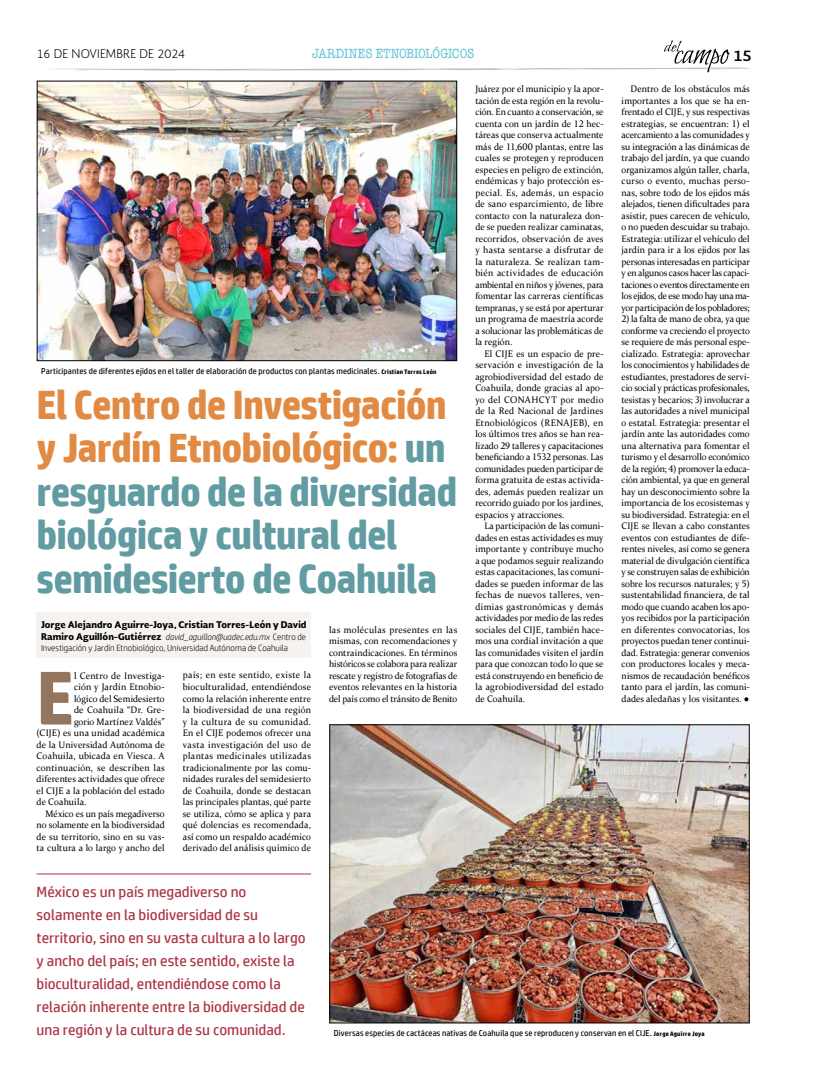
<style>
.page{position:relative;width:823px;height:1089px;background:#fff}
.page>*{position:absolute;margin:0;border:0;box-sizing:border-box;transform-origin:0 0}
.t1{font:700 75.9px "HP Simplified";color:#94755d;scale:.95 1}
.t2{font:700 41px/43.5px "HP Simplified";letter-spacing:-.025em;color:#629ca3;scale:.95 1}
.t3{font:15px/23px "HP Simplified";color:#ac3445}
.t4{font:700 14.4px "Soberana Sans";color:#000;scale:1.06 1}
.t5{font:500 condensed 14px "American Typew LH";color:#6dc6d9;scale:1.1 1}
.t6{font:300 11.7px "Soberana Sans";letter-spacing:.005em;color:#000}
.t7{font:9.5px/11.5px "Constantia";letter-spacing:.005em;color:#000;text-align:justify;scale:.95 1}
.t8{font:9.5px/11.5px "Constantia";letter-spacing:.005em;color:#000;text-align:justify;scale:.94 1}
.t9{font:9.5px "Constantia";letter-spacing:.005em;color:#000;scale:.96 1}
.t10{font:9.5px "Constantia";letter-spacing:.025em;color:#000;scale:.96 1}
.t11{font:300 9px/11.5px "HP Simplified";letter-spacing:.005em;color:#000;scale:.95 1}
.t12{font:900 9px "Soberana Sans";letter-spacing:.01em;color:#000;scale:.95 1}
.t13{font:8.5px "HP Simplified";letter-spacing:.02em;color:#000;scale:.95 1}
.s1{font-weight:700;font-size:6.5px}
.s2{color:#e18a43}
.s3{font-family:"Soberana Sans";font-weight:900}
.s4{font-style:italic}
.s5{font-family:"Arial"}
</style>
<div class="page">
<svg style="left:50px;top:40px;width:700px;height:32px"></svg>
<div style="left:37px;top:612px;width:274px;height:45px;background:#f5f2f0"></div>
<img style="left:39px;top:83px;width:416px;height:276px">
<div style="left:37px;top:81px;width:420px;height:280px;border:1px solid #000"></div>
<img style="left:331px;top:726px;width:416px;height:295px">
<div style="left:329px;top:724px;width:420px;height:299px;border:1px solid #000"></div>
<hr style="left:37px;top:874px;width:274px;height:1px;background:#ac3445">
<p class="t6" style="left:37px;top:46px;width:150px">16 DE NOVIEMBRE DE 2024</p>
<h3 class="t5" style="left:312px;top:45px;width:149px">JARDINES ETNOBIOLÓGICOS</h3>
<h3 class="t4" style="left:732px;top:46px;width:19px">15</h3>
<p class="t13" style="left:41px;top:366px;width:417px">Participantes de diferentes ejidos en el taller de elaboración de productos con plantas medicinales. <span class="s1">Cristian Torres León</span></p>
<h2 class="t2" style="left:37px;top:382px;width:444px"><span class="s2">El Centro de Investigación y Jardín Etnobiológico:</span> un resguardo de la diversidad biológica y cultural del semidesierto de Coahuila</h2>
<p class="t12" style="left:41px;top:618px;width:281px">Jorge Alejandro Aguirre-Joya, Cristian Torres-León y David</p>
<p class="t11" style="left:41px;top:631px;width:280px"><span class="s3">Ramiro Aguillón-Gutiérrez</span> <span class="s4">david_aguillon@uadec.edu.mx</span> Centro de<br>Investigación y Jardín Etnobiológico, Universidad Autónoma de Coahuila</p>
<h1 class="t1" style="left:37px;top:653px;width:41px">E</h1>
<p class="t9" style="left:74px;top:669px;width:96px">l Centro de Investiga-</p>
<p class="t7" style="left:329px;top:623px;width:136px">las moléculas presentes en las mismas, con recomendaciones y contraindicaciones. En términos históricos se colabora para realizar rescate y registro de fotografías de eventos relevantes en la historia del país como el tránsito de Benito</p>
<p class="t7" style="left:183px;top:669px;width:136px">país; en este sentido, existe la bioculturalidad, entendiéndose como la relación inherente entre la biodiversidad de una región y la cultura de su comunidad.<br>En el CIJE podemos ofrecer una vasta investigación del uso de plantas medicinales utilizadas tradicionalmente por las comu&shy;nidades rurales del semidesierto de Coahuila, donde se destacan las principales plantas, qué parte se utiliza, cómo se aplica y para qué dolencias es recomendada, así como un respaldo académico derivado del análisis químico de</p>
<p class="t9" style="left:74px;top:680px;width:96px">ción y Jardín Etnobio-</p>
<p class="t8" style="left:74px;top:692px;width:98px">lógico del Semidesierto</p>
<p class="t9" style="left:74px;top:703px;width:96px">de Coahuila “Dr. Gre-</p>
<p class="t7" style="left:74px;top:715px;width:97px">gorio Martínez Valdés”</p>
<p class="t9" style="left:37px;top:726px;width:135px">(CIJE) es una unidad académica</p>
<p class="t9" style="left:37px;top:738px;width:135px">de la Universidad Autónoma de</p>
<p class="t9" style="left:37px;top:749px;width:135px">Coahuila, ubicada en Viesca. A</p>
<p class="t10" style="left:37px;top:761px;width:135px">continuación, se describen las</p>
<p class="t8" style="left:37px;top:773px;width:138px">diferentes actividades que ofrece</p>
<p class="t7" style="left:37px;top:784px;width:136px">el CIJE a la población del estado</p>
<p class="t7" style="left:37px;top:796px;width:54px">de Coahuila.</p>
<p class="t7" style="left:46px;top:807px;width:127px">México es un país megadiverso</p>
<p class="t7" style="left:37px;top:819px;width:136px">no solamente en la biodiversidad</p>
<p class="t7" style="left:37px;top:830px;width:136px">de su territorio, sino en su vas-</p>
<p class="t7" style="left:37px;top:842px;width:136px">ta cultura a lo largo y ancho del</p>
<p class="t7" style="left:475px;top:83px;width:136px">Juárez por el municipio y la apor&shy;tación de esta región en la revolu&shy;ción. En cuanto a conservación, se cuenta con un jardín de 12 hec&shy;táreas que conserva actualmente más de 11,600 plantas, entre las cuales se protegen y reproducen especies en peligro de extinción, endémicas y bajo protección es&shy;pecial. Es, además, un espacio de sano esparcimiento, de libre contacto con la naturaleza don&shy;de se pueden realizar caminatas, recorridos, observación de aves y hasta sentarse a disfrutar de la naturaleza. Se realizan tam&shy;bién actividades de educación ambiental en niños y jóvenes, para fomentar las carreras científicas tempranas, y se está por aperturar un programa de maestría acorde a solucionar las problemáticas de la región.</p>
<p class="t7" style="left:475px;top:347px;width:136px;text-indent:9px">El CIJE es un espacio de pre&shy;servación e investigación de la agrobiodiversidad del estado de Coahuila, donde gracias al apo&shy;yo del CONAHCYT por medio de la Red Nacional de Jardines Etnobiológicos (RENAJEB), en los últimos tres años se han rea&shy;lizado 29 talleres y capacitaciones beneficiando a 1532 personas. Las comunidades pueden participar de forma gratuita de estas activida&shy;des, además pueden realizar un recorrido guiado por los jardines, espacios y atracciones.</p>
<p class="t8" style="left:475px;top:520px;width:138px;text-indent:9px">La participación de las comuni&shy;dades en estas actividades es muy importante y contribuye mucho a que podamos seguir realizando estas capacitaciones, las comuni&shy;dades se pueden informar de las fechas de nuevos talleres, ven&shy;dimias gastronómicas y demás actividades por medio de las redes sociales del CIJE, también hace&shy;mos una cordial invitación a que las comunidades visiten el jardín para que conozcan todo lo que se está construyendo en beneficio de la agrobiodiversidad del estado de Coahuila.</p>
<p class="t7" style="left:621px;top:83px;width:136px;text-indent:9px">Dentro de los obstáculos más importantes a los que se ha en&shy;frentado el CIJE, y sus respectivas estrategias, se encuentran: 1) el acercamiento a las comunidades y su integración a las dinámicas de trabajo del jardín, ya que cuando organizamos algún taller, charla, curso o evento, muchas perso&shy;nas, sobre todo de los ejidos más alejados, tienen dificultades para asistir, pues carecen de vehículo, o no pueden descuidar su trabajo.<br>Estrategia: utilizar el vehículo del jardín para ir a los ejidos por las personas interesadas en participar y en algunos casos hacer las capaci&shy;taciones o eventos directamente en los ejidos, de ese modo hay una ma&shy;yor participación de los pobladores;</p>
<p class="t7" style="left:621px;top:313px;width:136px">2) la falta de mano de obra, ya que conforme va creciendo el proyecto se requiere de más personal espe&shy;cializado. Estrategia: aprovechar los conocimientos y habilidades de estudiantes, prestadores de servi&shy;cio social y prácticas profesionales, tesistas y becarios; 3) involucrar a las autoridades a nivel municipal o estatal. Estrategia: presentar el jardín ante las autoridades como una alternativa para fomentar el turismo y el desarrollo económico de la región; 4) promover la educa&shy;ción ambiental, ya que en general hay un desconocimiento sobre la importancia de los ecosistemas y su biodiversidad. Estrategia: en el CIJE se llevan a cabo constantes eventos con estudiantes de dife&shy;rentes niveles, así como se genera material de divulgación científica y se construyen salas de exhibición sobre los recursos naturales; y 5) sustentabilidad financiera, de tal modo que cuando acaben los apo&shy;yos recibidos por la participación en diferentes convocatorias, los proyectos puedan tener continui&shy;dad. Estrategia: generar convenios con productores locales y meca&shy;nismos de recaudación benéficos tanto para el jardín, las comuni&shy;dades aledañas y los visitantes. <span class="s5">●</span></p>
<p class="t3" style="left:37px;top:880px;width:270px">México es un país megadiverso no solamente en la biodiversidad de su territorio, sino en su vasta cultura a lo largo y ancho del país; en este sentido, existe la bioculturalidad, entendiéndose como la relación inherente entre la biodiversidad de una región y la cultura de su comunidad.</p>
<p class="t13" style="left:334px;top:1028px;width:391px">Diversas especies de cactáceas nativas de Coahuila que se reproducen y conservan en el CIJE. <span class="s1">Jorge Aguirre Joya</span></p>
</div>
